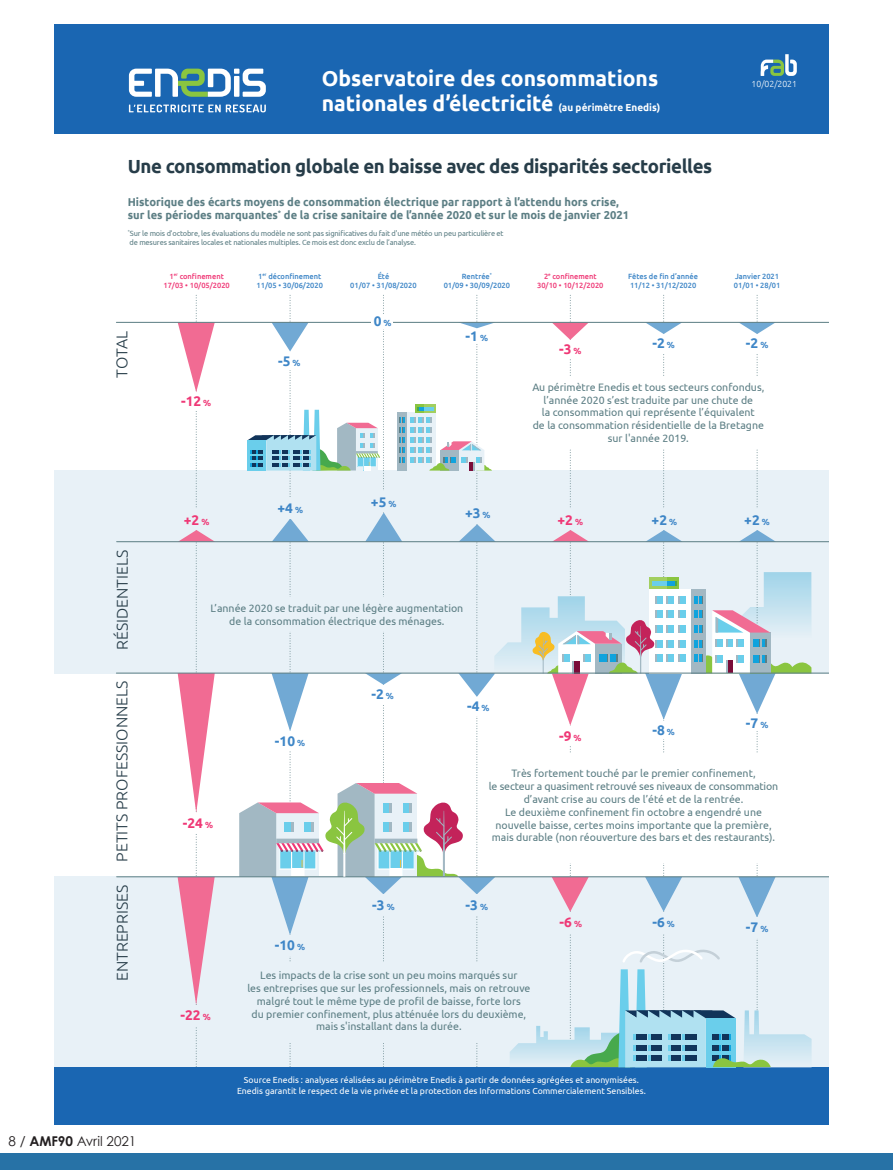
<style>
.page{position:relative;width:893px;height:1170px;background:#fff}
.page>*{position:absolute;margin:0;border:0;box-sizing:border-box;transform-origin:0 0}
.t1{font:700 21.45px/25.8px "Ubuntu";color:#fff}
.t2{font:700 18.9px "Ubuntu";letter-spacing:-.02em;color:#273d49}
.t3{font:300 15.75px "Ubuntu";color:#273d49}
.t4{font:700 13.95px "Ubuntu";color:#3e86c7}
.t5{font:700 13.95px "Ubuntu";color:#ef3876}
.t6{font:13.5px "Century Gothic";color:#231f20}
.t7{font:700 11.4px/13.6px "Ubuntu";color:#5c7e84}
.t8{font:10.8px/12.9px "Ubuntu";color:#5c7e84;text-align:center}
.t9{font:8.85px/10.6px "Ubuntu";color:#fff;text-align:center}
.t10{font:300 8.85px "Ubuntu";color:#fff}
.t11{font:7.65px/9.1px "Ubuntu";letter-spacing:-.02em;color:#5c7e84}
.t12{font:500 7.65px/9.1px "Ubuntu";color:#3e86c7}
.t13{font:500 7.65px/9.1px "Ubuntu";color:#ef3876;text-align:center}
.s1{font-size:10.05px}
.s2{font-weight:700}
.s3{font-size:8.85px}
</style>
<div class="page">
<div style="left:0;top:1152px;width:893px;height:17px;background:#2772a6"></div>
<div style="left:54px;top:470px;width:775px;height:203px;background:#e8f1f7"></div>
<div style="left:54px;top:876px;width:775px;height:203px;background:#e8f1f7"></div>
<div style="left:54px;top:24px;width:775px;height:110px;background:#1a66b2"></div>
<svg style="left:129px;top:69px;width:137px;height:28px"></svg>
<svg style="left:129px;top:104px;width:137px;height:8px"></svg>
<svg style="left:761px;top:54px;width:36px;height:22px"></svg>
<div style="left:54px;top:1067px;width:775px;height:57px;background:#1a66b2"></div>
<hr style="left:116px;top:322px;width:713px;height:1px;background:#5c7e84">
<hr style="left:117px;top:876px;width:712px;height:1px;background:#5c7e84">
<svg style="left:178px;top:295px;width:37px;height:772px"></svg>
<hr style="left:117px;top:541px;width:712px;height:1px;background:#5c7e84">
<div style="left:179px;top:509px;width:35px;height:21px;background:#e8f1f7"></div>
<hr style="left:116px;top:672px;width:713px;height:1px;background:#5c7e84">
<svg style="left:239px;top:295px;width:573px;height:773px"></svg>
<h1 class="t1" style="left:322px;top:65px;width:340px">Observatoire des consommations nationales d’électricité <span class="s1">(au périmètre Enedis)</span></h1>
<p class="t10" style="left:752px;top:79px;width:47px">10/02/2021</p>
<h2 class="t2" style="left:128px;top:155px;width:586px">Une consommation globale en baisse avec des disparités sectorielles</h2>
<p class="t7" style="left:128px;top:194px;width:503px">Historique des écarts moyens de consommation électrique par rapport à l’attendu hors crise, sur les périodes marquantes<sup>*</sup> de la crise sanitaire de l’année 2020 et sur le mois de janvier 2021</p>
<p class="t11" style="left:128px;top:228px;width:377px"><sup>*</sup>Sur le mois d’octobre, les évaluations du modèle ne sont pas significatives du fait d'une météo un peu particulière et de mesures sanitaires locales et nationales multiples. Ce mois est donc exclu de l’analyse.</p>
<p class="t13" style="left:163px;top:271px;width:68px">1<sup>er</sup> confinement<br>17/03 • 10/05/2020</p>
<p class="t12" style="left:257px;top:271px;width:68px">1<sup>er</sup> déconfinement<br>11/05 • 30/06/2020</p>
<p class="t12" style="left:350px;top:271px;width:68px;text-align:center">Été<br>01/07 • 31/08/2020</p>
<p class="t12" style="left:444px;top:271px;width:68px;text-align:center">Rentrée<sup>*<br></sup>01/09 • 30/09/2020</p>
<p class="t13" style="left:537px;top:271px;width:68px">2<sup>e</sup> confinement<br>30/10 • 10/12/2020</p>
<p class="t12" style="left:628px;top:271px;width:71px">Fêtes de fin d’année<br>11/12 • 31/12/2020</p>
<p class="t12" style="left:734px;top:271px;width:48px">Janvier 2021<br>01/01 • 28/01</p>
<h3 class="t3" style="left:112px;top:378px;width:48px;rotate:-90deg">TOTAL</h3>
<h3 class="t3" style="left:113px;top:650px;width:102px;rotate:-90deg">RÉSIDENTIELS</h3>
<h3 class="t3" style="left:112px;top:861px;width:183px;rotate:-90deg">PETITS PROFESSIONNELS</h3>
<h3 class="t3" style="left:113px;top:981px;width:98px;rotate:-90deg">ENTREPRISES</h3>
<p class="t6" style="left:9px;top:1132px;width:129px">8 / <span class="s2">AMF90</span> Avril 2021</p>
<p class="t5" style="left:181px;top:393px;width:32px">-12 <span class="s3">%</span></p>
<p class="t5" style="left:184px;top:512px;width:27px">+2 <span class="s3">%</span></p>
<p class="t4" style="left:278px;top:352px;width:24px">-5 <span class="s3">%</span></p>
<p class="t4" style="left:277px;top:499px;width:27px">+4 <span class="s3">%</span></p>
<p class="t4" style="left:374px;top:313px;width:19px">0 <span class="s3">%</span></p>
<p class="t4" style="left:371px;top:493px;width:27px">+5 <span class="s3">%</span></p>
<p class="t4" style="left:466px;top:327px;width:24px">-1 <span class="s3">%</span></p>
<p class="t4" style="left:465px;top:504px;width:27px">+3 <span class="s3">%</span></p>
<p class="t8" style="left:210px;top:601px;width:255px">L’année 2020 se traduit par une légère augmentation de la consommation électrique des ménages.</p>
<p class="t4" style="left:275px;top:732px;width:32px">-10 <span class="s3">%</span></p>
<p class="t4" style="left:371px;top:685px;width:24px">-2 <span class="s3">%</span></p>
<p class="t4" style="left:467px;top:697px;width:24px">-4 <span class="s3">%</span></p>
<p class="t5" style="left:559px;top:341px;width:24px">-3 <span class="s3">%</span></p>
<p class="t4" style="left:652px;top:334px;width:24px">-2 <span class="s3">%</span></p>
<p class="t4" style="left:746px;top:334px;width:24px">-2 <span class="s3">%</span></p>
<p class="t8" style="left:532px;top:380px;width:233px">Au périmètre Enedis et tous secteurs confondus, l’année 2020 s’est traduite par une chute de<br>la consommation qui représente l’équivalent<br>de la consommation résidentielle de la Bretagne sur l'année 2019.</p>
<p class="t5" style="left:557px;top:512px;width:27px">+2 <span class="s3">%</span></p>
<p class="t4" style="left:652px;top:512px;width:27px">+2 <span class="s3">%</span></p>
<p class="t4" style="left:744px;top:512px;width:27px">+2 <span class="s3">%</span></p>
<p class="t5" style="left:559px;top:727px;width:24px">-9 <span class="s3">%</span></p>
<p class="t4" style="left:652px;top:721px;width:24px">-8 <span class="s3">%</span></p>
<p class="t4" style="left:746px;top:714px;width:24px">-7 <span class="s3">%</span></p>
<p class="t5" style="left:183px;top:814px;width:32px">-24 <span class="s3">%</span></p>
<p class="t5" style="left:180px;top:1006px;width:32px">-22 <span class="s3">%</span></p>
<p class="t8" style="left:489px;top:766px;width:291px">Très fortement touché par le premier confinement,<br>le secteur a quasiment retrouvé ses niveaux de consommation d’avant crise au cours de l’été et de la rentrée.<br>Le deuxième confinement fin octobre a engendré une nouvelle baisse, certes moins importante que la première, mais durable (non réouverture des bars et des restaurants).</p>
<p class="t4" style="left:275px;top:936px;width:32px">-10 <span class="s3">%</span></p>
<p class="t4" style="left:372px;top:896px;width:24px">-3 <span class="s3">%</span></p>
<p class="t4" style="left:466px;top:896px;width:24px">-3 <span class="s3">%</span></p>
<p class="t8" style="left:247px;top:968px;width:284px">Les impacts de la crise sont un peu moins marqués sur<br>les entreprises que sur les professionnels, mais on retrouve malgré tout le même type de profil de baisse, forte lors<br>du premier confinement, plus atténuée lors du deuxième, mais s'installant dans la durée.</p>
<p class="t5" style="left:560px;top:913px;width:24px">-6 <span class="s3">%</span></p>
<p class="t4" style="left:652px;top:913px;width:24px">-6 <span class="s3">%</span></p>
<p class="t9" style="left:237px;top:1074px;width:410px">Source Enedis : analyses réalisées au périmètre Enedis à partir de données agrégées et anonymisées.<br>Enedis garantit le respect de la vie privée et la protection des Informations Commercialement Sensibles.</p>
<p class="t4" style="left:746px;top:918px;width:24px">-7 <span class="s3">%</span></p>
</div>
